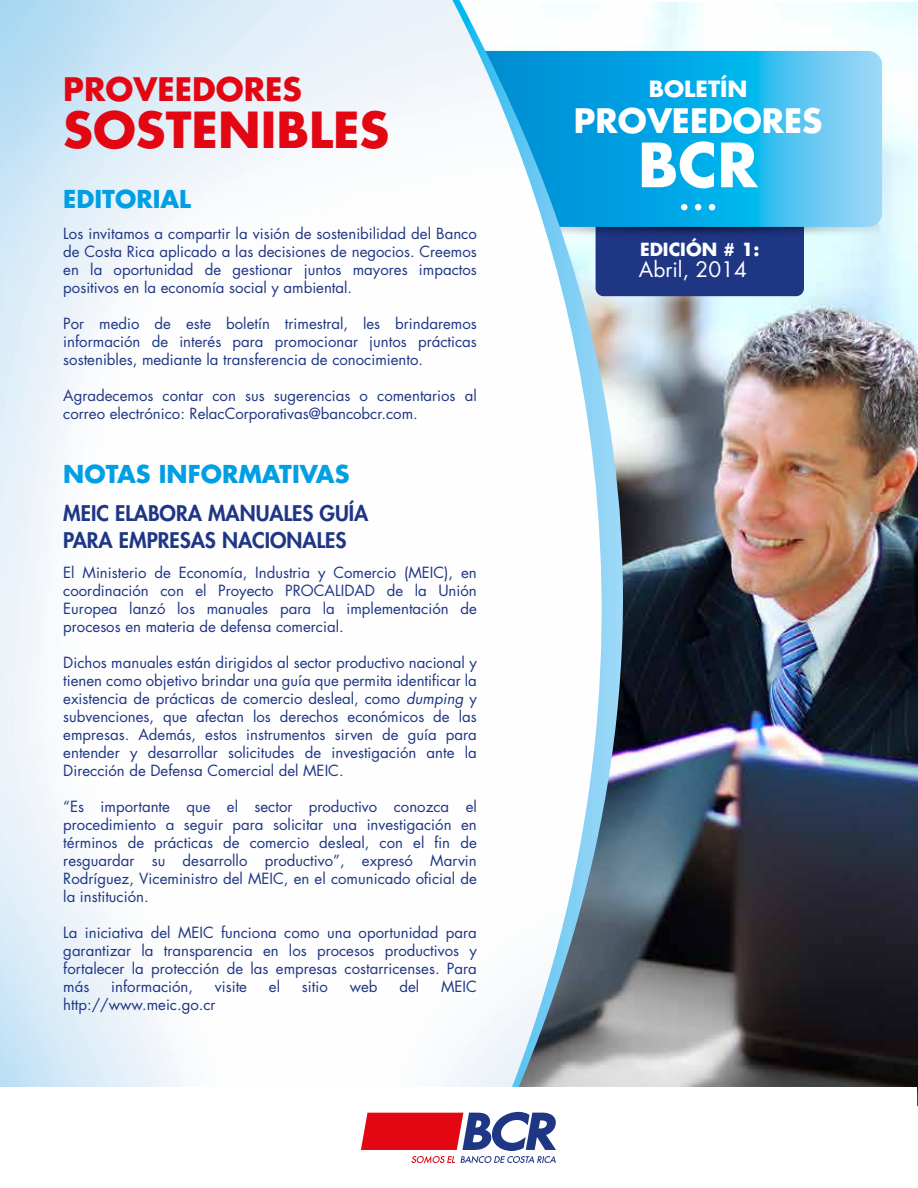
<style>
.page{position:relative;width:918px;height:1188px;background:#fff}
.page>*{position:absolute;margin:0;border:0;box-sizing:border-box;transform-origin:0 0}
.t1{font:700 59.25px "Futura Std";color:#fff}
.t2{font:700 48.3px "Futura Std";color:#e30613}
.t3{font:700 32.85px "Futura Std";color:#fff}
.t4{font:700 31.5px "Futura Std";color:#e30613}
.t5{font:700 24px "Futura Std";color:#009fe3}
.t6{font:700 21.75px "Futura Std";color:#fff;scale:1.04 1}
.t7{font:800 21px/26.8px "Futura Std";color:#1f3685}
.t8{font:20.85px "Futura Std";color:#fff}
.t9{font:700 17.7px "Futura Std";color:#fff}
.t10{font:15px/18px "Futura Std";color:#1f3685;text-align:justify}
.s1{font-style:italic}
</style>
<div class="page">
<img style="left:763px;top:3px;width:155px;height:1103px">
<div style="left:596px;top:168px;width:208px;height:128px;background:#1f3685;border-radius:8px"></div>
<svg style="left:763px;top:227px;width:116px;height:11px"></svg>
<svg style="left:763px;top:51px;width:119px;height:176px"></svg>
<img style="left:721px;top:50px;width:42px;height:1037px">
<img style="left:0;top:0;width:721px;height:1087px">
<div style="left:0;top:1088px;width:917px;height:100px;background:#fff"></div>
<svg style="left:361px;top:1112px;width:195px;height:51px"></svg>
<h3 class="t4" style="left:63px;top:69px;width:240px">PROVEEDORES</h3>
<h2 class="t2" style="left:63px;top:98px;width:328px">SOSTENIBLES</h2>
<h3 class="t5" style="left:63px;top:183px;width:129px">EDITORIAL</h3>
<p class="t10" style="left:63px;top:225px;width:415px">Los invitamos a compartir la visión de sostenibilidad del Banco de Costa Rica aplicado a las decisiones de negocios. Creemos en la oportunidad de gestionar juntos mayores impactos positivos en la economía social y ambiental.</p>
<p class="t10" style="left:63px;top:315px;width:415px">Por medio de este boletín trimestral, les brindaremos información de interés para promocionar juntos prácticas sostenibles, mediante la transferencia de conocimiento.</p>
<p class="t10" style="left:63px;top:387px;width:415px">Agradecemos contar con sus sugerencias o comentarios al correo electrónico: RelacCorporativas@bancobcr.com.</p>
<h3 class="t5" style="left:63px;top:458px;width:288px">NOTAS INFORMATIVAS</h3>
<h3 class="t7" style="left:63px;top:500px;width:307px">MEIC ELABORA MANUALES GUÍA<br>PARA EMPRESAS NACIONALES</h3>
<p class="t10" style="left:63px;top:564px;width:415px">El Ministerio de Economía, Industria y Comercio (MEIC), en coordinación con el Proyecto PROCALIDAD de la Unión Europea lanzó los manuales para la implementación de procesos en materia de defensa comercial.</p>
<p class="t10" style="left:63px;top:654px;width:415px">Dichos manuales están dirigidos al sector productivo nacional y tienen como objetivo brindar una guía que permita identificar la existencia de prácticas de comercio desleal, como <span class="s1">dumping</span> y subvenciones, que afectan los derechos económicos de las empresas. Además, estos instrumentos sirven de guía para entender y desarrollar solicitudes de investigación ante la Dirección de Defensa Comercial del MEIC.</p>
<p class="t10" style="left:63px;top:798px;width:415px">“Es importante que el sector productivo conozca el procedimiento a seguir para solicitar una investigación en términos de prácticas de comercio desleal, con el fin de resguardar su desarrollo productivo”, expresó Marvin Rodríguez, Viceministro del MEIC, en el comunicado oficial de la institución.</p>
<p class="t10" style="left:63px;top:924px;width:415px">La iniciativa del MEIC funciona como una oportunidad para garantizar la transparencia en los procesos productivos y fortalecer la protección de las empresas costarricenses. Para más</p>
<p class="t10" style="left:111px;top:978px;width:83px">información,</p>
<p class="t10" style="left:215px;top:978px;width:34px">visite</p>
<p class="t10" style="left:269px;top:978px;width:13px">el</p>
<p class="t10" style="left:302px;top:978px;width:27px">sitio</p>
<p class="t10" style="left:350px;top:978px;width:29px">web</p>
<p class="t10" style="left:399px;top:978px;width:21px">del</p>
<p class="t10" style="left:441px;top:978px;width:37px">MEIC</p>
<p class="t10" style="left:63px;top:996px;width:154px">http://www.meic.go.cr</p>
<h3 class="t6" style="left:649px;top:74px;width:96px">BOLETÍN</h3>
<h3 class="t3" style="left:574px;top:99px;width:250px">PROVEEDORES</h3>
<h1 class="t1" style="left:638px;top:126px;width:121px">BCR</h1>
<p class="t9" style="left:640px;top:237px;width:121px">EDICIÓN # 1:</p>
<h3 class="t8" style="left:639px;top:256px;width:109px">Abril, 2014</h3>
</div>
